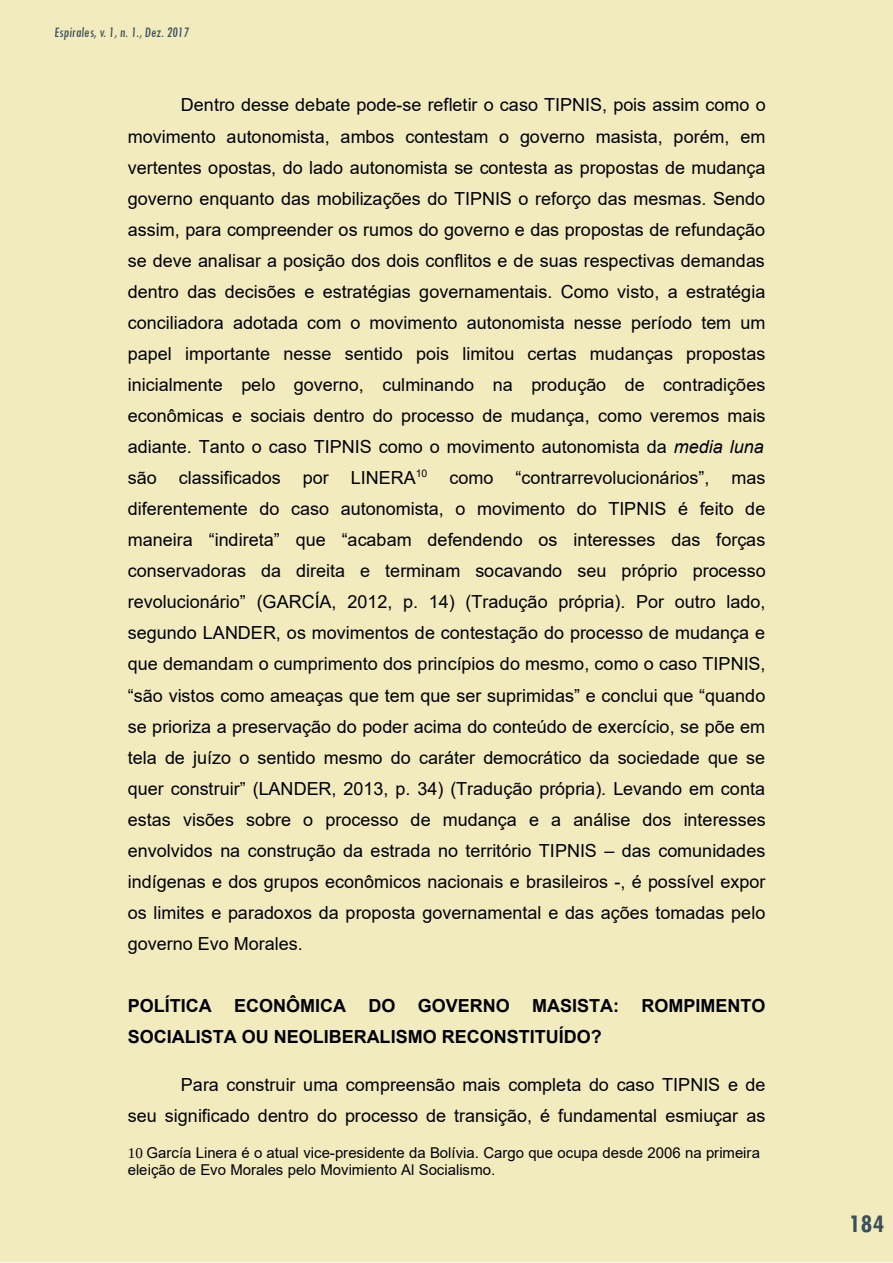
<style>
.page{position:relative;width:893px;height:1263px;background:#fff}
.page>*{position:absolute;margin:0;border:0;box-sizing:border-box;transform-origin:0 0}
.t1{font:700 condensed 27px "Tw Cen";color:#3b505a}
.t2{font:18px/31px "Arial";color:#00000a;text-align:justify}
.t3{font:15px/17.2px "Arial";color:#00000a}
.t4{font:condensed 15px "Tw Cen";color:#3b505a}
.s1{font-family:"Liberation Serif"}
</style>
<div class="page">
<div style="left:0;top:0;width:893px;height:1262px;background:#f2ebbe"></div>
<p class="t4" style="left:54px;top:24px;width:138px">Espirales, v. 1, n. 1., Dez. 2017</p>
<p class="t2" style="left:128px;top:89px;width:639px;text-indent:53px">Dentro desse debate pode-se refletir o caso TIPNIS, pois assim como o movimento autonomista, ambos contestam o governo masista, porém, em vertentes opostas, do lado autonomista se contesta as propostas de mudança governo enquanto das mobilizações do TIPNIS o reforço das mesmas. Sendo assim, para compreender os rumos do governo e das propostas de refundação se deve analisar a posição dos dois conflitos e de suas respectivas demandas dentro das decisões e estratégias governamentais. Como visto, a estratégia conciliadora adotada com o movimento autonomista nesse período tem um papel importante nesse sentido pois limitou certas mudanças propostas inicialmente pelo governo, culminando na produção de contradições econômicas e sociais dentro do processo de mudança, como veremos mais adiante. Tanto o caso TIPNIS como o movimento autonomista da media luna são classificados por LINERA<sup>10</sup> como “contrarrevolucionários”, mas diferentemente do caso autonomista, o movimento do TIPNIS é feito de maneira “indireta” que “acabam defendendo os interesses das forças conservadoras da direita e terminam socavando seu próprio processo revolucionário” (GARCÍA, 2012, p. 14) (Tradução própria). Por outro lado, segundo LANDER, os movimentos de contestação do processo de mudança e que demandam o cumprimento dos princípios do mesmo, como o caso TIPNIS, “são vistos como ameaças que tem que ser suprimidas” e conclui que “quando se prioriza a preservação do poder acima do conteúdo de exercício, se põe em tela de juízo o sentido mesmo do caráter democrático da sociedade que se quer construir” (LANDER, 2013, p. 34) (Tradução própria). Levando em conta estas visões sobre o processo de mudança e a análise dos interesses envolvidos na construção da estrada no território TIPNIS – das comunidades indígenas e dos grupos econômicos nacionais e brasileiros -, é possível expor os limites e paradoxos da proposta governamental e das ações tomadas pelo governo Evo Morales.</p>
<p class="t2" style="left:128px;top:990px;width:383px">POLÍTICA ECONÔMICA DO GOVERNO</p>
<p class="t2" style="left:128px;top:990px;width:639px;text-indent:404px">MASISTA: ROMPIMENTO<br>SOCIALISTA OU NEOLIBERALISMO RECONSTITUÍDO?</p>
<p class="t2" style="left:128px;top:1069px;width:639px;text-align:right">Para construir uma compreensão mais completa do caso TIPNIS e de<br>seu significado dentro do processo de transição, é fundamental esmiuçar as</p>
<p class="t3" style="left:128px;top:1143px;width:634px"><span class="s1">10</span> García Linera é o atual vice-presidente da Bolívia. Cargo que ocupa desde 2006 na primeira eleição de Evo Morales pelo Movimiento Al Socialismo.</p>
<h1 class="t1" style="left:849px;top:1207px;width:37px">184</h1>
</div>
